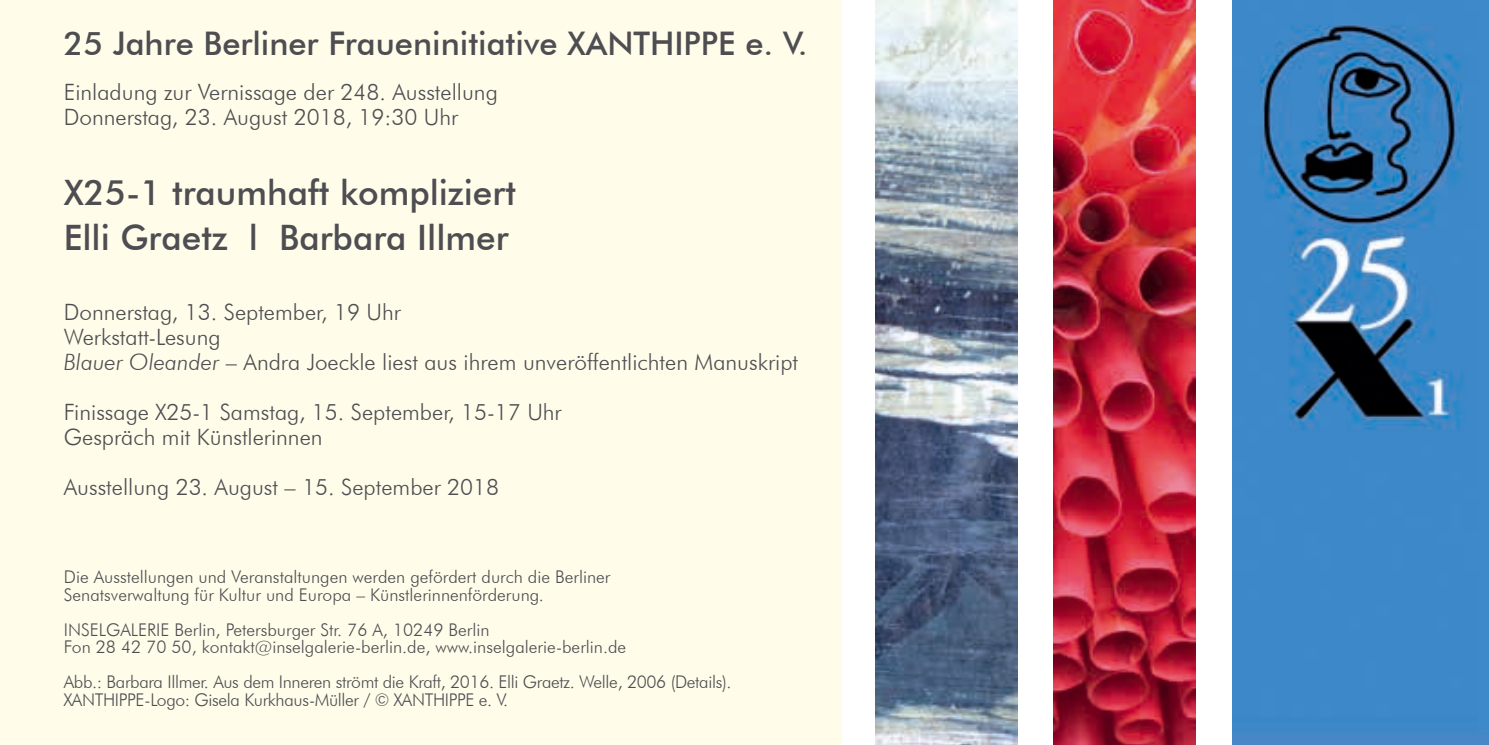
<style>
.page{position:relative;width:1489px;height:745px;background:#fff}
.page>*{position:absolute;margin:0;border:0;box-sizing:border-box;transform-origin:0 0}
.t1{font:500 35px/45px "Futura BT";color:#4e4d51}
.t2{font:500 32.5px "Futura BT";color:#4e4d51}
.t3{font:300 22.5px/25px "Futura BT";color:#4e4d51}
.t4{font:300 17.5px/17.5px "Futura BT";color:#4e4d51}
.t5{font:300 17.5px/17.5px "Futura BT";letter-spacing:-.02em;color:#4e4d51}
.s1{font-style:italic}
</style>
<div class="page">
<div style="left:0;top:0;width:841px;height:744px;background:#fffdea"></div>
<img style="left:1232px;top:0;width:256px;height:744px">
<img style="left:1053px;top:0;width:142px;height:744px">
<img style="left:875px;top:0;width:142px;height:744px">
<h2 class="t2" style="left:64px;top:24px;width:745px">25 Jahre Berliner Fraueninitiative XANTHIPPE e. V.</h2>
<p class="t3" style="left:64px;top:79px;width:435px">Einladung zur Vernissage der 248. Ausstellung<br>Donnerstag, 23. August 2018, 19:30 Uhr</p>
<h1 class="t1" style="left:64px;top:170px;width:453px">X25-1 traumhaft kompliziert<br>Elli Graetz l Barbara Illmer</h1>
<p class="t3" style="left:64px;top:299px;width:735px">Donnerstag, 13. September, 19 Uhr<br>Werkstatt-Lesung<br><span class="s1">Blauer Oleander</span> – Andra Joeckle liest aus ihrem unveröffentlichten Manuskript</p>
<p class="t3" style="left:64px;top:399px;width:499px">Finissage X25-1 Samstag, 15. September, 15-17 Uhr<br>Gespräch mit Künstlerinnen</p>
<p class="t3" style="left:64px;top:474px;width:437px">Ausstellung 23. August – 15. September 2018</p>
<p class="t4" style="left:64px;top:567px;width:548px">Die Ausstellungen und Veranstaltungen werden gefördert durch die Berliner<br>Senatsverwaltung für Kultur und Europa – Künstlerinnenförderung.</p>
<p class="t4" style="left:64px;top:620px;width:564px">INSELGALERIE Berlin, Petersburger Str. 76 A, 10249 Berlin<br>Fon 28 42 70 50, kontakt@inselgalerie-berlin.de, www.inselgalerie-berlin.de</p>
<p class="t5" style="left:64px;top:672px;width:669px">Abb.: Barbara Illmer. Aus dem Inneren strömt die Kraft, 2016. Elli Graetz. Welle, 2006 (Details).<br>XANTHIPPE-Logo: Gisela Kurkhaus-Müller / © XANTHIPPE e. V.</p>
</div>
